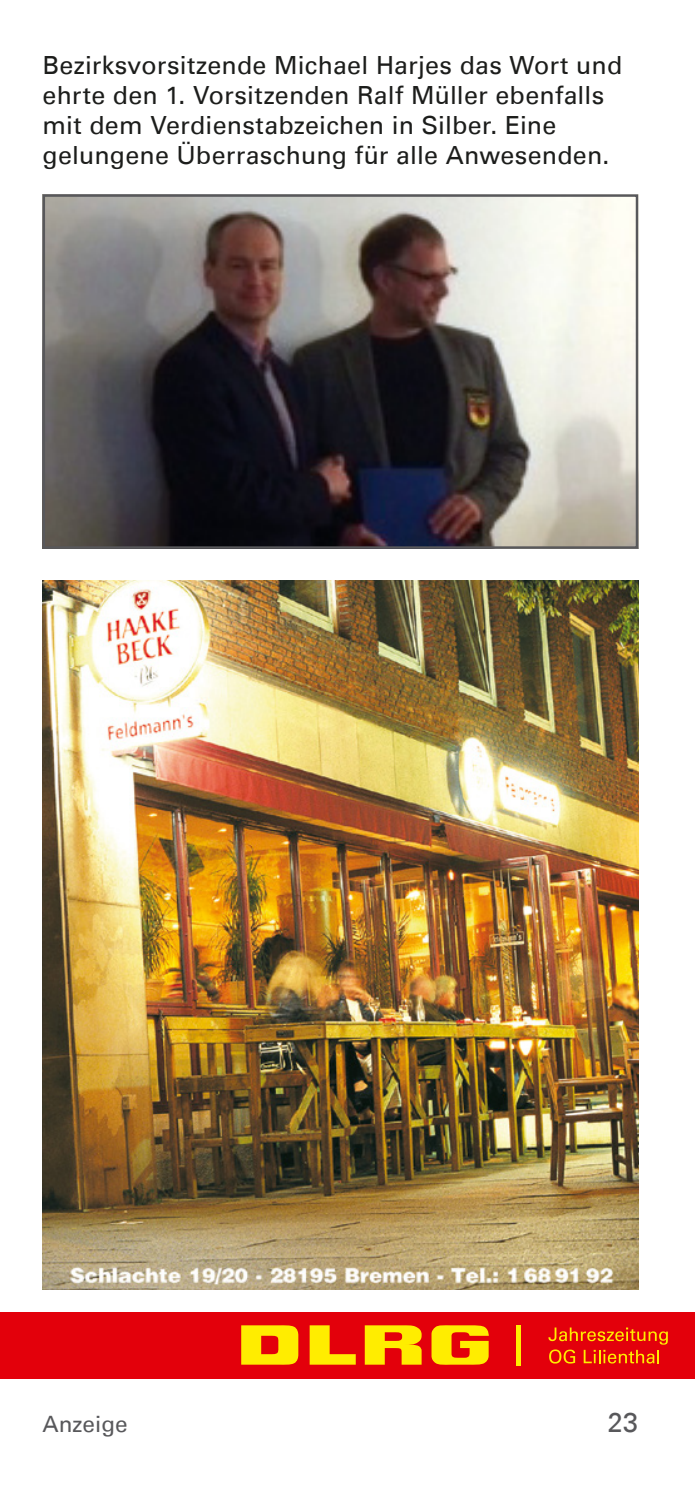
<style>
.page{position:relative;width:695px;height:1489px;background:#fff}
.page>*{position:absolute;margin:0;border:0;box-sizing:border-box;transform-origin:0 0}
.t1{font:27.5px "Univers";color:#58585b}
.t2{font:25px/30px "Univers";letter-spacing:.01em;color:#1c1d1b}
.t3{font:22.5px "Univers";color:#58585b}
</style>
<div class="page">
<div style="left:0;top:1311px;width:694px;height:67px;background:#e3000b"></div>
<hr style="left:516px;top:1324px;width:4px;height:41px;background:#ffed00">
<svg style="left:548px;top:1327px;width:119px;height:36px"></svg>
<svg style="left:431px;top:1325px;width:58px;height:39px"></svg>
<svg style="left:309px;top:1325px;width:46px;height:39px"></svg>
<svg style="left:241px;top:1325px;width:57px;height:39px;background:#fac601"></svg>
<svg style="left:365px;top:1325px;width:56px;height:39px"></svg>
<img style="left:46px;top:197px;width:589px;height:349px">
<div style="left:43px;top:194px;width:595px;height:355px;border:2px solid #58585b"></div>
<img style="left:43px;top:580px;width:595px;height:709px">
<p class="t2" style="left:43px;top:50px;width:581px">Bezirksvorsitzende Michael Harjes das Wort und ehrte den 1. Vorsitzenden Ralf Müller ebenfalls mit dem Verdienstabzeichen in Silber. Eine gelungene Überraschung für alle Anwesenden.</p>
<p class="t3" style="left:43px;top:1410px;width:87px">Anzeige</p>
<p class="t1" style="left:607px;top:1405px;width:32px">23</p>
</div>
